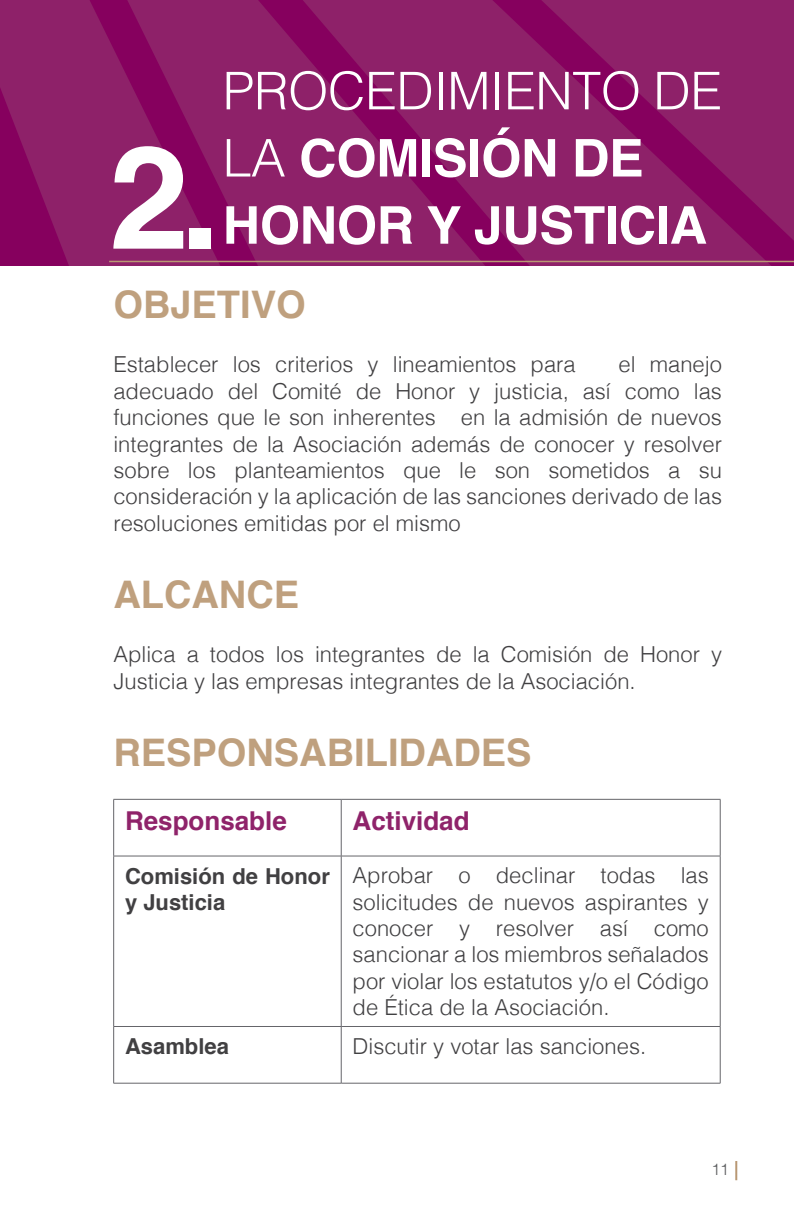
<style>
.page{position:relative;width:794px;height:1224px;background:#fff}
.page>*{position:absolute;margin:0;border:0;box-sizing:border-box;transform-origin:0 0}
.t1{font:700 144px "Helvetica";color:#fff}
.t2{font:700 52px/67.2px "Helvetica";letter-spacing:-.01em;color:#fff}
.t3{font:700 38px "Helvetica";color:#bfa07e}
.t4{font:700 26px "Helvetica";color:#8f236a}
.t5{font:300 22px/26.4px "Helvetica";color:#414042;text-align:justify}
.t6{font:700 22px/26.4px "Helvetica";color:#414042}
.t7{font:300 16px "Helvetica";color:#58595b}
.s1{font-weight:300}
</style>
<div class="page">
<svg style="left:735px;top:1161px;width:2px;height:19px"></svg>
<svg style="left:333px;top:0;width:461px;height:265px;fill:#8e2169"></svg>
<svg style="left:0;top:0;width:333px;height:265px;fill:#8e2169"></svg>
<hr style="left:109px;top:261px;width:685px;height:1px;background:#b99874">
<hr style="left:113px;top:799px;width:228px;height:1px;background:#65656a">
<hr style="left:113px;top:800px;width:1px;height:56px;background:#65656a">
<hr style="left:341px;top:799px;width:379px;height:1px;background:#65656a">
<hr style="left:341px;top:800px;width:1px;height:56px;background:#65656a">
<hr style="left:720px;top:800px;width:1px;height:56px;background:#65656a">
<hr style="left:113px;top:856px;width:228px;height:1px;background:#65656a">
<hr style="left:113px;top:856px;width:1px;height:170px;background:#65656a">
<hr style="left:341px;top:856px;width:379px;height:1px;background:#65656a">
<hr style="left:341px;top:856px;width:1px;height:170px;background:#65656a">
<hr style="left:720px;top:856px;width:1px;height:170px;background:#65656a">
<hr style="left:113px;top:1026px;width:228px;height:1px;background:#65656a">
<hr style="left:113px;top:1027px;width:1px;height:56px;background:#65656a">
<hr style="left:341px;top:1026px;width:379px;height:1px;background:#65656a">
<hr style="left:341px;top:1027px;width:1px;height:56px;background:#65656a">
<hr style="left:720px;top:1027px;width:1px;height:56px;background:#65656a">
<hr style="left:113px;top:1083px;width:228px;height:1px;background:#65656a">
<hr style="left:341px;top:1083px;width:379px;height:1px;background:#65656a">
<h1 class="t1" style="left:109px;top:82px;width:113px">2.</h1>
<h2 class="t2" style="left:222px;top:58px;width:501px"><span class="s1">PROCEDIMIENTO DE<br>LA</span> COMISIÓN DE<br>HONOR Y JUSTICIA</h2>
<h3 class="t3" style="left:113px;top:274px;width:194px">OBJETIVO</h3>
<p class="t5" style="left:113px;top:350px;width:464px">Establecer los criterios y lineamientos para</p>
<p class="t5" style="left:113px;top:350px;width:610px;text-indent:505px">el manejo adecuado del Comité de Honor y justicia, así como las funciones que le son inherentes en la admisión de nuevos integrantes de la Asociación además de conocer y resolver sobre los planteamientos que le son sometidos a su consideración y la aplicación de las sanciones derivado de las resoluciones emitidas por el mismo</p>
<h3 class="t3" style="left:113px;top:564px;width:187px">ALCANCE</h3>
<p class="t5" style="left:113px;top:640px;width:610px">Aplica a todos los integrantes de la Comisión de Honor y<br>Justicia y las empresas integrantes de la Asociación.</p>
<h3 class="t3" style="left:113px;top:721px;width:420px">RESPONSABILIDADES</h3>
<p class="t4" style="left:125px;top:800px;width:163px">Responsable</p>
<p class="t4" style="left:352px;top:800px;width:119px">Actividad</p>
<p class="t6" style="left:125px;top:863px;width:206px">Comisión de Honor y Justicia</p>
<p class="t5" style="left:352px;top:861px;width:358px">Aprobar o declinar todas las solicitudes de nuevos aspirantes y conocer y resolver así como sancionar a los miembros señalados por violar los estatutos y/o el Código de Ética de la Asociación.</p>
<p class="t6" style="left:125px;top:1034px;width:105px">Asamblea</p>
<p class="t5" style="left:352px;top:1031px;width:295px">Discutir y votar las sanciones.</p>
<p class="t7" style="left:711px;top:1156px;width:19px">11</p>
</div>
